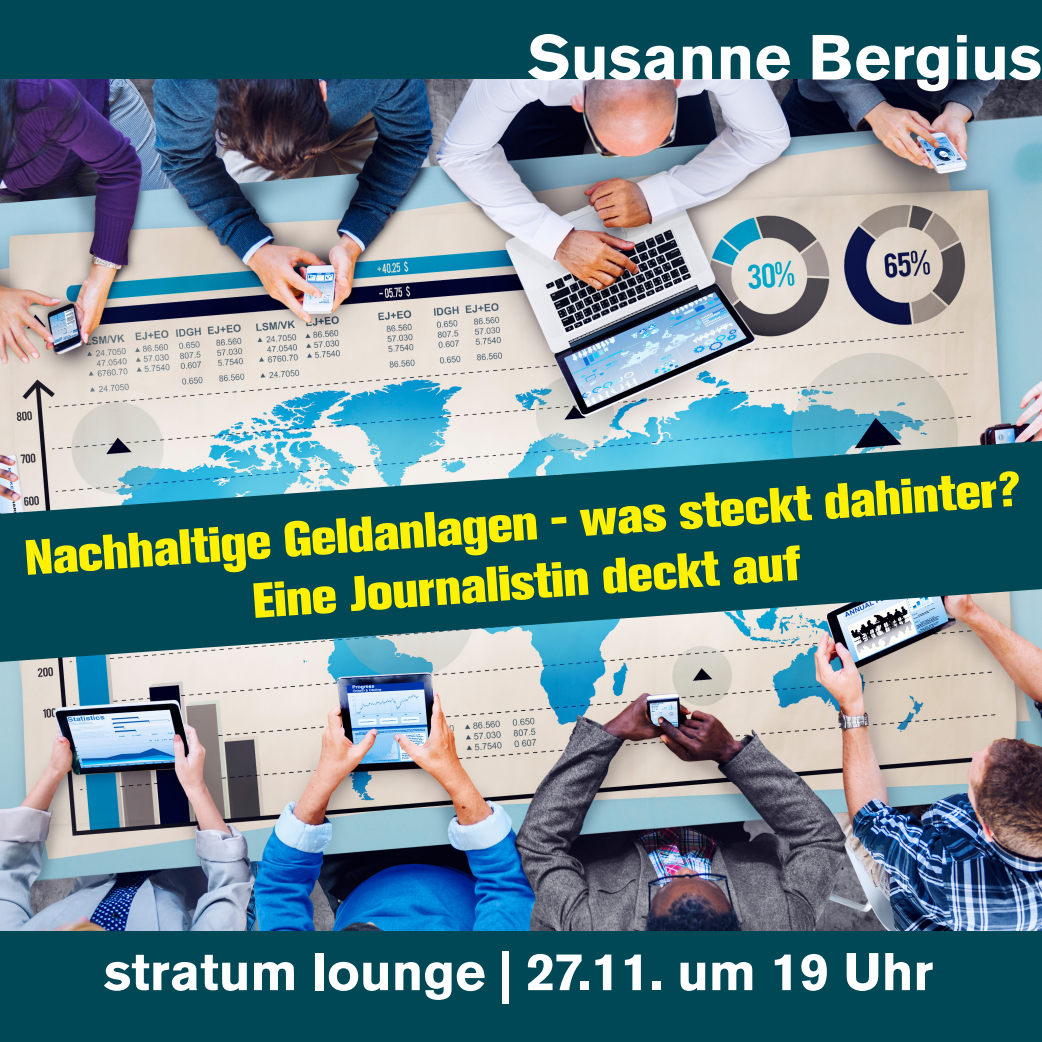
<style>
.page{position:relative;width:1042px;height:1042px;background:#004855}
.page>*{position:absolute;margin:0;border:0;box-sizing:border-box;transform-origin:0 0}
.t1{font:700 63px "Akzidenz Grotesk BE";color:#fff}
.t2{font:700 52.5px "Akzidenz Grotesk BE";color:#fff}
.t3{font:800 49px "Akzidenz Grotesk BE";color:#fff101}
</style>
<div class="page">
<img style="left:0;top:79px;width:1042px;height:851px">
<svg style="left:0;top:441px;width:1042px;height:221px;background:#37727d"></svg>
<p class="t1" style="left:527px;top:21px;width:516px">Susanne Bergius</p>
<p class="t3" style="left:23px;top:529px;width:998px;rotate:-4deg">Nachhaltige Geldanlagen - was steckt dahinter?</p>
<p class="t3" style="left:251px;top:572px;width:550px;rotate:-4deg">Eine Journalistin deckt auf</p>
<p class="t2" style="left:104px;top:941px;width:830px">stratum lounge | 27.11. um 19 Uhr</p>
</div>
